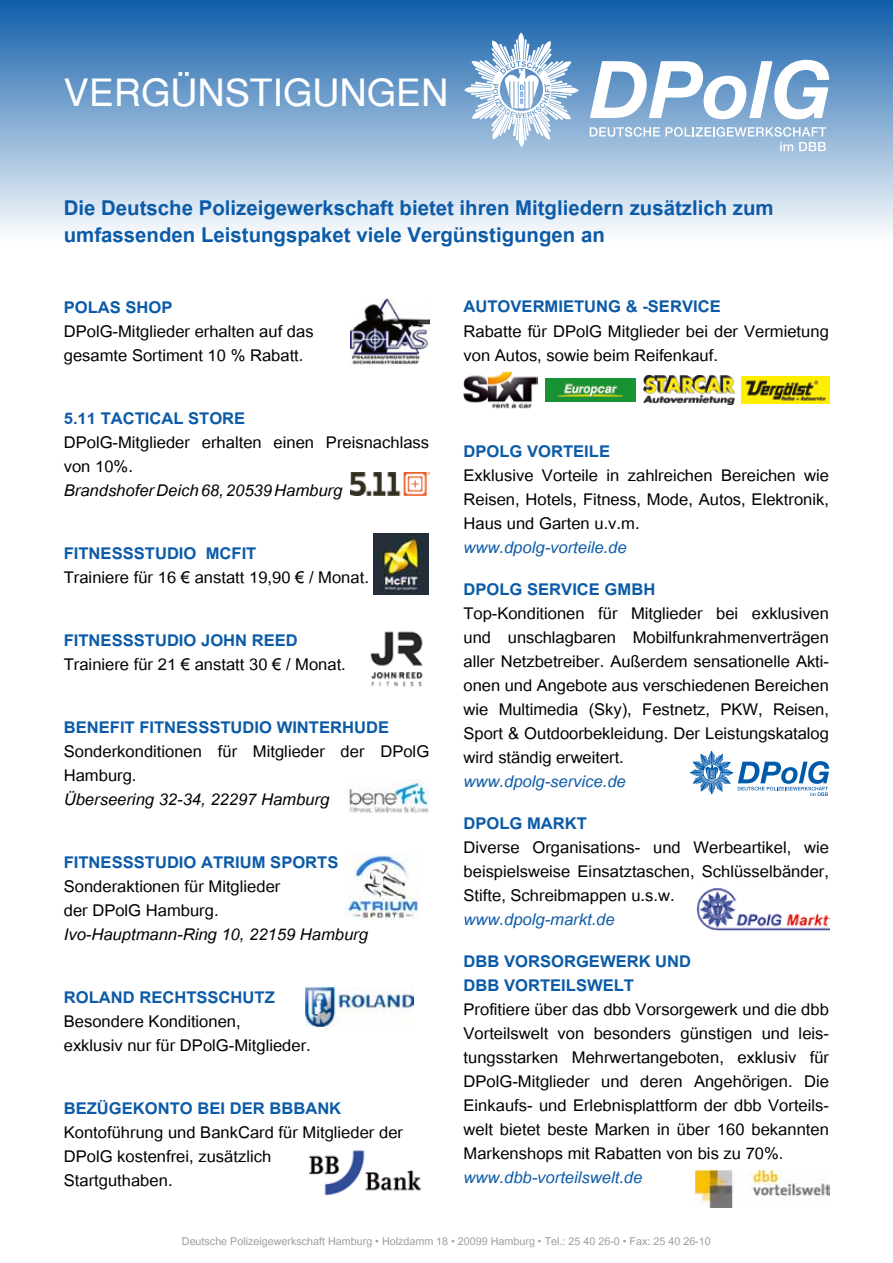
<style>
.page{position:relative;width:893px;height:1263px;background:#fff}
.page>*{position:absolute;margin:0;border:0;box-sizing:border-box;transform-origin:0 0}
.t1{font:37.5px "Helvetica";color:#fff}
.t2{font:700 28.5px/27px "Utsaah";color:#0c5ba8}
.t3{font:22.5px/24px "Utsaah";color:#000}
.t4{font:700 22.5px/24px "Utsaah";color:#0c5ba8}
.t5{font:italic 22.5px "Utsaah";color:#000}
.t6{font:italic 22.5px "Utsaah";color:#0c5ba8}
.t7{font:15px "Utsaah";color:#9d9d9c}
</style>
<div class="page">
<div style="left:0;top:0;width:893px;height:240px;background:linear-gradient(to bottom,#0f5da9,#fbfcfd)"></div>
<svg style="left:590px;top:60px;width:239px;height:59px"></svg>
<svg style="left:590px;top:127px;width:236px;height:24px;background:#abc6e0"></svg>
<svg style="left:464px;top:32px;width:115px;height:115px"></svg>
<img style="left:351px;top:298px;width:78px;height:67px">
<img style="left:351px;top:473px;width:78px;height:23px">
<img style="left:374px;top:534px;width:55px;height:60px">
<img style="left:370px;top:631px;width:53px;height:56px">
<img style="left:349px;top:780px;width:80px;height:33px">
<img style="left:345px;top:853px;width:74px;height:66px">
<img style="left:305px;top:987px;width:109px;height:40px">
<img style="left:309px;top:1150px;width:112px;height:46px">
<img style="left:545px;top:378px;width:91px;height:23px">
<img style="left:643px;top:375px;width:91px;height:29px">
<img style="left:463px;top:371px;width:75px;height:38px">
<img style="left:741px;top:376px;width:88px;height:28px">
<svg style="left:690px;top:751px;width:139px;height:45px"></svg>
<img style="left:696px;top:888px;width:133px;height:43px">
<img style="left:695px;top:1170px;width:134px;height:37px">
<h1 class="t1" style="left:64px;top:70px;width:160px">VERGÜNSTIGUNGEN</h1>
<p class="t2" style="left:64px;top:196px;width:711px">Die Deutsche Polizeigewerkschaft bietet ihren Mitgliedern zusätzlich zum umfassenden Leistungspaket viele Vergünstigungen an</p>
<p class="t4" style="left:64px;top:296px;width:110px">Polas Shop</p>
<p class="t3" style="left:64px;top:321px;width:251px">DPolG-Mitglieder erhalten auf das gesamte Sortiment 10 % Rabatt.</p>
<p class="t4" style="left:64px;top:407px;width:183px">5.11 Tactical store</p>
<p class="t3" style="left:64px;top:432px;width:367px">DPolG-Mitglieder erhalten einen Preisnachlass von 10%.</p>
<p class="t5" style="left:64px;top:479px;width:280px">Brandshofer Deich 68, 20539 Hamburg</p>
<p class="t4" style="left:64px;top:542px;width:194px">Fitnessstudio Mcfit</p>
<p class="t3" style="left:64px;top:567px;width:307px">Trainiere für 16 € anstatt 19,90 € / Monat.</p>
<p class="t4" style="left:64px;top:629px;width:234px">Fitnessstudio John Reed</p>
<p class="t3" style="left:64px;top:654px;width:284px">Trainiere für 21 € anstatt 30 € / Monat.</p>
<p class="t4" style="left:64px;top:716px;width:327px">benefit FITnessstudio winterhude</p>
<p class="t3" style="left:64px;top:741px;width:367px">Sonderkonditionen für Mitglieder der DPolG<br>Hamburg.</p>
<p class="t5" style="left:64px;top:788px;width:267px">Überseering 32-34, 22297 Hamburg</p>
<p class="t4" style="left:64px;top:851px;width:276px">Fitnessstudio atrium sports</p>
<p class="t3" style="left:64px;top:876px;width:218px">Sonderaktionen für Mitglieder der DPolG Hamburg.</p>
<p class="t5" style="left:64px;top:923px;width:306px">Ivo-Hauptmann-Ring 10, 22159 Hamburg</p>
<p class="t4" style="left:64px;top:986px;width:213px">Roland Rechtsschutz</p>
<p class="t3" style="left:64px;top:1011px;width:249px">Besondere Konditionen,<br>exklusiv nur für DPolG-Mitglieder.</p>
<p class="t4" style="left:64px;top:1097px;width:219px">BEzügekonto bei der bbba</p>
<p class="t4" style="left:317px;top:1097px;width:25px">nk</p>
<p class="t3" style="left:64px;top:1122px;width:341px">Kontoführung und BankCard für Mitglieder der<br>DPolG kostenfrei, zusätzlich<br>Startguthaben.</p>
<p class="t4" style="left:463px;top:296px;width:259px">autovermietung &amp; -Service</p>
<p class="t3" style="left:463px;top:320px;width:367px">Rabatte für DPolG Mitglieder bei der Vermietung von Autos, sowie beim Reifenkauf.</p>
<p class="t4" style="left:463px;top:440px;width:148px">DPolG Vorteile</p>
<p class="t3" style="left:463px;top:464px;width:367px;text-align:justify">Exklusive Vorteile in zahlreichen Bereichen wie Reisen, Hotels, Fitness, Mode, Autos, Elektronik, Haus und Garten u.v.m.</p>
<p class="t6" style="left:463px;top:536px;width:165px">www.dpolg-vorteile.de</p>
<p class="t4" style="left:463px;top:578px;width:193px">DPolG Service Gmbh</p>
<p class="t3" style="left:464px;top:603px;width:367px;text-align:justify">Top-Konditionen für Mitglieder bei exklusiven und unschlagbaren Mobilfunkrahmenverträgen aller Netzbetreiber. Außerdem sensationelle Akti&shy;onen und Angebote aus verschiedenen Bereichen wie Multimedia (Sky), Festnetz, PKW, Reisen, Sport &amp; Outdoorbekleidung. Der Leistungskatalog wird ständig erweitert.</p>
<p class="t6" style="left:464px;top:770px;width:164px">www.dpolg-service.de</p>
<p class="t4" style="left:464px;top:812px;width:25px">DPOLG</p>
<p class="t4" style="left:527px;top:812px;width:61px">Markt</p>
<p class="t3" style="left:464px;top:837px;width:367px;text-align:justify">Diverse Organisations- und Werbeartikel, wie beispielsweise Einsatztaschen, Schlüsselbänder, Stifte, Schreibmappen u.s.w.</p>
<p class="t6" style="left:464px;top:908px;width:153px">www.dpolg-markt.de</p>
<p class="t4" style="left:464px;top:950px;width:13px">dbb</p>
<p class="t4" style="left:464px;top:950px;width:227px;text-indent:41px">Vorsorgewerk und<br>DBB vorteilswelt</p>
<p class="t3" style="left:464px;top:999px;width:367px;text-align:justify">Profitiere über das dbb Vorsorgewerk und die dbb Vorteilswelt von besonders günstigen und leis&shy;tungsstarken Mehrwertangeboten, exklusiv für DPolG-Mitglieder und deren Angehörigen. Die Einkaufs- und Erlebnisplattform der dbb Vorteils&shy;welt bietet beste Marken in über 160 bekannten Markenshops mit Rabatten von bis zu 70%.</p>
<p class="t6" style="left:464px;top:1166px;width:180px">www.dbb-vorteilswelt.de</p>
<p class="t7" style="left:182px;top:1234px;width:530px">Deutsche Polizeigewerkschaft Hamburg • Holzdamm 18 • 20099 Hamburg • Tel.: 25 40 26-0 • Fax: 25 40 26-10</p>
</div>
